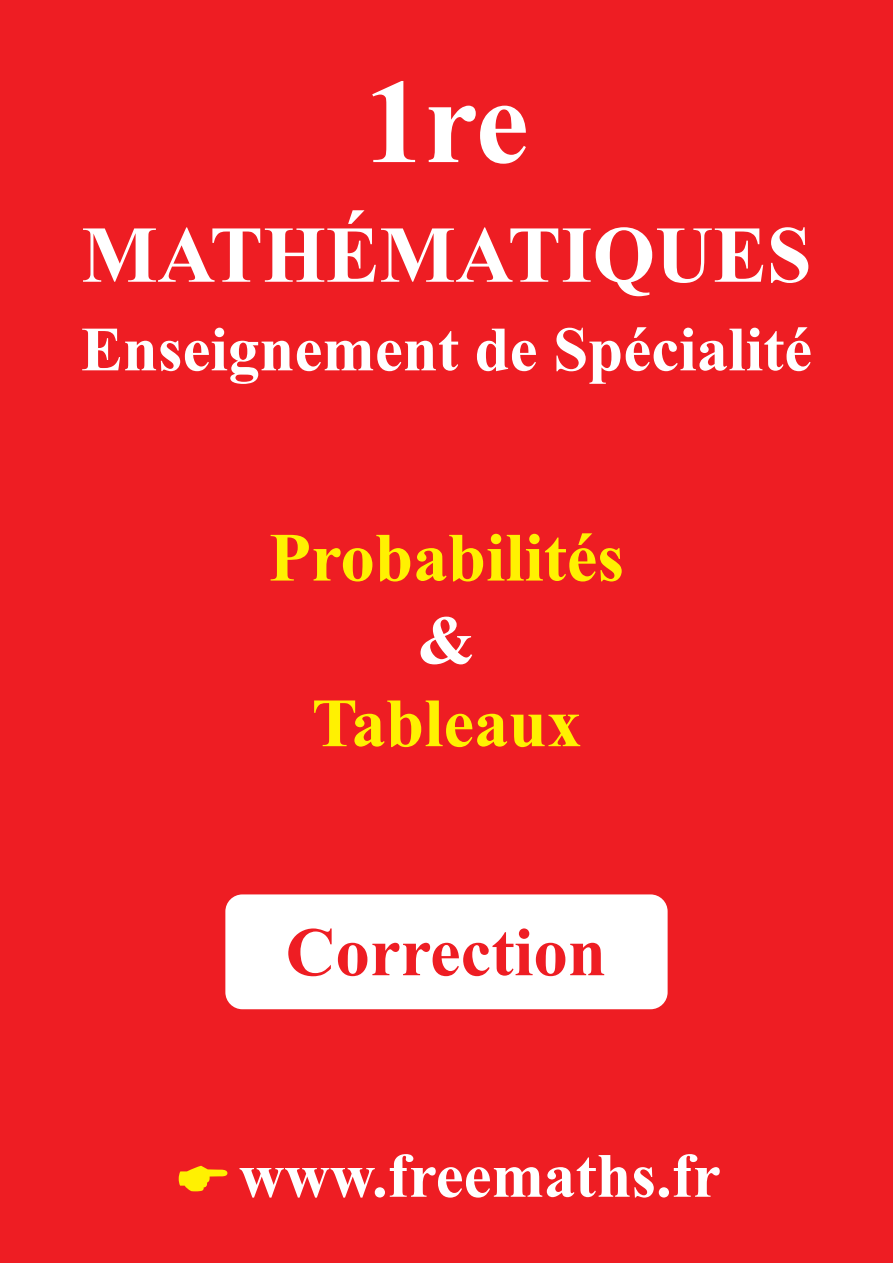
<style>
.page{position:relative;width:893px;height:1263px;background:#ee1d23}
.page>*{position:absolute;margin:0;border:0;box-sizing:border-box;transform-origin:0 0}
.t1{font:700 120px "Times New Roman";color:#fff}
.t2{font:700 80.4px "Times New Roman";color:#fff}
.t3{font:700 69px "Times New Roman";color:#fff101}
.t4{font:700 69px "Times New Roman";color:#ee1d23}
.t5{font:700 69px "Times New Roman";color:#fff}
.t6{font:700 63px "Times New Roman";color:#fff}
</style>
<div class="page">
<div style="left:225px;top:894px;width:443px;height:115px;background:#fff;border-radius:17px"></div>
<h1 class="t1" style="left:364px;top:39px;width:166px">1re</h1>
<p class="t2" style="left:81px;top:199px;width:732px">MATHÉMATIQUES</p>
<p class="t6" style="left:81px;top:306px;width:733px">Enseignement de Spécialité</p>
<p class="t3" style="left:269px;top:510px;width:357px">Probabilités</p>
<p class="t5" style="left:418px;top:592px;width:59px">&amp;</p>
<p class="t3" style="left:312px;top:675px;width:271px">Tableaux</p>
<p class="t4" style="left:286px;top:904px;width:322px">Correction</p>
<p class="t6" style="left:239px;top:1132px;width:483px">www.freemaths.fr</p>
</div>
